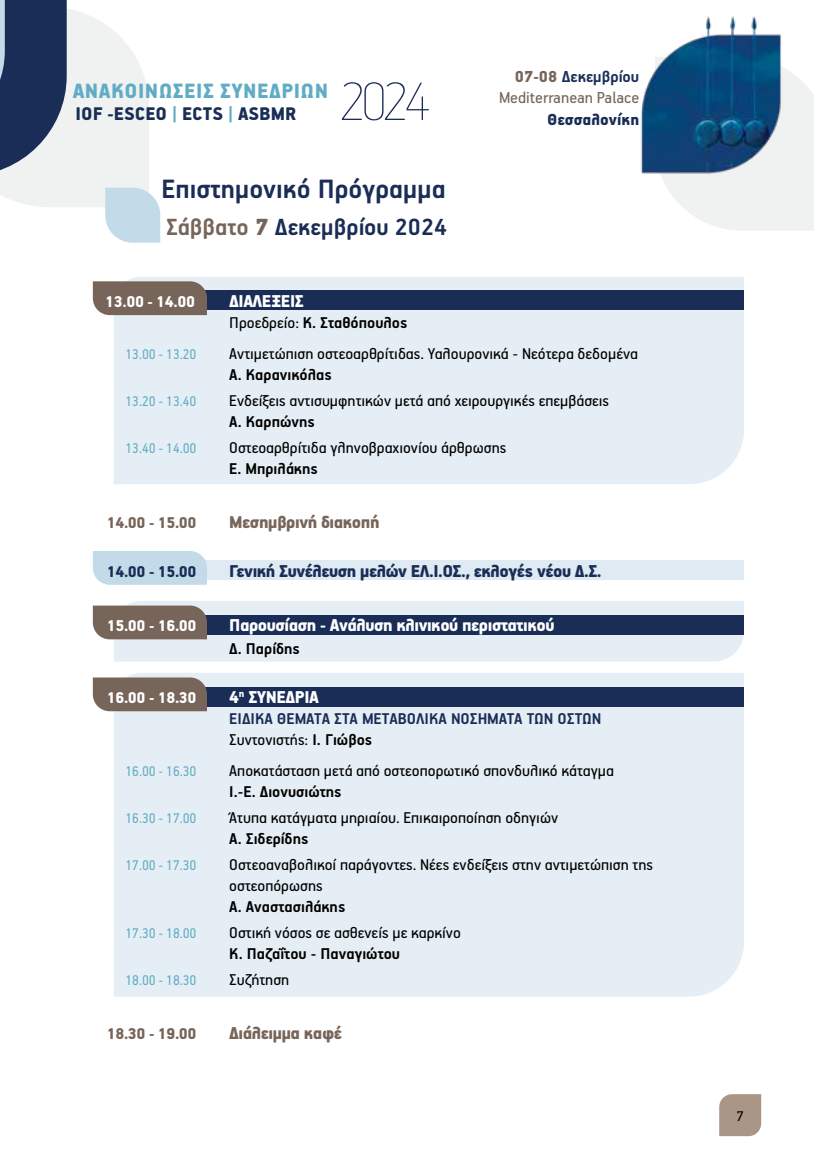
<style>
.page{position:relative;width:814px;height:1166px;background:#fff}
.page>*{position:absolute;margin:0;border:0;box-sizing:border-box;transform-origin:0 0}
.t1{font:100 60.55px "PF Handbook Pro";color:#1a2d57}
.t2{font:700 29.75px "PF Handbook Pro";color:#1a2d57}
.t3{font:700 26.25px "PF Handbook Pro";color:#1a2d57}
.t4{font:900 23.28px "PF Handbook Pro";letter-spacing:.02em;color:#61acc5}
.t5{font:900 20.47px "PF Handbook Pro";color:#1a2d57}
.t6{font:900 19.25px "PF Handbook Pro";letter-spacing:-.025em;color:#fff}
.t7{font:900 19.25px "PF Handbook Pro";letter-spacing:-.025em;color:#1a2d57}
.t8{font:900 19.25px "PF Handbook Pro";letter-spacing:-.025em;color:#776559}
.t9{font:17.85px/21.3px "PF Handbook Pro";color:#776559;text-align:right}
.t10{font:900 17.85px "PF Handbook Pro";color:#1a2d57}
.t11{font:17.5px/21px "PF Handbook Pro";color:#000}
.t12{font:700 17.5px "PF Handbook Pro";color:#000}
.t13{font:700 17.5px/21px "PF Handbook Pro";color:#1a2d57}
.t14{font:900 17.5px "PF Handbook Pro";letter-spacing:-.025em;color:#fff}
.t15{font:900 17.5px "PF Handbook Pro";letter-spacing:-.025em;color:#776559}
.t16{font:900 17.5px "PF Handbook Pro";letter-spacing:-.025em;color:#1a2d57}
.t17{font:15.75px "PF Handbook Pro";color:#61acc5;scale:.9 1}
.t18{font:15.75px "PF Handbook Pro";color:#000}
.s1{color:#61acc5}
.s2{color:#776559}
.s3{font-weight:900;color:#776559}
.s4{font-weight:900}
.s5{font-weight:700;color:#1a2d57}
.s6{font-weight:400}
.s7{font-weight:400;color:#000}
.s8{color:#000}
</style>
<div class="page">
<svg style="left:662px;top:69px;width:152px;height:162px"></svg>
<img style="left:641px;top:16px;width:145px;height:161px">
<div style="left:114px;top:277px;width:630px;height:207px;background:#e5eef4"></div>
<div style="left:114px;top:601px;width:630px;height:61px;background:#e5eef4"></div>
<div style="left:114px;top:673px;width:630px;height:323px;background:#e5eef4"></div>
<div style="left:158px;top:291px;width:586px;height:19px;background:#1a2d57"></div>
<div style="left:158px;top:615px;width:586px;height:19px;background:#1a2d57"></div>
<div style="left:158px;top:687px;width:586px;height:19px;background:#1a2d57"></div>
<div style="left:158px;top:560px;width:586px;height:20px;background:#dfeaf2"></div>
<div style="left:93px;top:281px;width:114px;height:34px;background:#776559"></div>
<div style="left:93px;top:605px;width:114px;height:34px;background:#776559"></div>
<div style="left:93px;top:677px;width:114px;height:34px;background:#776559"></div>
<div style="left:93px;top:551px;width:114px;height:34px;background:#c3dbe9"></div>
<svg style="left:0;top:0;width:160px;height:243px"></svg>
<svg style="left:719px;top:1094px;width:42px;height:42px;background:#ae9a8c"></svg>
<h3 class="t4" style="left:73px;top:77px;width:257px">ΑΝΑΚΟΙΝΩΣΕΙΣ ΣΥΝΕΔΡΙΩΝ</h3>
<h1 class="t1" style="left:339px;top:65px;width:92px">2024</h1>
<p class="t5" style="left:76px;top:101px;width:222px">IOF -ESCEO <span class="s1">|</span> ECTS <span class="s1">|</span> ASBMR</p>
<h2 class="t2" style="left:161px;top:171px;width:286px">Επιστημονικό Πρόγραμμα</h2>
<h3 class="t3" style="left:166px;top:211px;width:282px"><span class="s2">Σάββατο</span> <span class="s3">7</span> Δεκεμβρίου 2024</h3>
<p class="t9" style="left:499px;top:65px;width:142px"><span class="s4">07-08</span> <span class="s5">Δεκεμβρίου<br></span>Mediterranean Palace</p>
<p class="t10" style="left:547px;top:109px;width:94px">Θεσσαλονίκη</p>
<p class="t14" style="left:105px;top:291px;width:91px">13.00 - 14.00</p>
<p class="t6" style="left:229px;top:290px;width:76px">ΔΙΑΛΕΞΕΙΣ</p>
<p class="t12" style="left:229px;top:312px;width:180px"><span class="s6">Προεδρείο:</span> Κ. Σταθόπουλος</p>
<p class="t17" style="left:125px;top:345px;width:80px">13.00 - 13.20</p>
<p class="t11" style="left:229px;top:343px;width:410px">Αντιμετώπιση οστεοαρθρίτιδας. Υαλουρονικά - Νεότερα δεδομένα</p>
<p class="t12" style="left:229px;top:364px;width:104px">Α. Καρανικόλας</p>
<p class="t17" style="left:125px;top:392px;width:80px">13.20 - 13.40</p>
<p class="t11" style="left:229px;top:390px;width:381px">Ενδείξεις αντισυμφητικών μετά από χειρουργικές επεμβάσεις</p>
<p class="t12" style="left:229px;top:411px;width:87px">Α. Καρπώνης</p>
<p class="t17" style="left:125px;top:439px;width:80px">13.40 - 14.00</p>
<p class="t11" style="left:229px;top:436px;width:278px">Οστεοαρθρίτιδα γληνοβραχιονίου άρθρωσης</p>
<p class="t12" style="left:229px;top:458px;width:90px">Ε. Μπριλάκης</p>
<p class="t15" style="left:107px;top:512px;width:91px">14.00 - 15.00</p>
<p class="t8" style="left:229px;top:510px;width:152px">Μεσημβρινή διακοπή</p>
<p class="t16" style="left:107px;top:561px;width:91px">14.00 - 15.00</p>
<p class="t7" style="left:229px;top:559px;width:374px">Γενική Συνέλευση μελών ΕΛ.Ι.ΟΣ., εκλογές νέου Δ.Σ.</p>
<p class="t14" style="left:107px;top:615px;width:91px">15.00 - 16.00</p>
<p class="t6" style="left:229px;top:613px;width:326px">Παρουσίαση - Ανάλυση κλινικού περιστατικού</p>
<p class="t12" style="left:229px;top:638px;width:72px">Δ. Παρίδης</p>
<p class="t14" style="left:107px;top:687px;width:91px">16.00 - 18.30</p>
<p class="t6" style="left:229px;top:686px;width:91px">4<sup>η</sup> ΣΥΝΕΔΡΙΑ</p>
<p class="t13" style="left:229px;top:708px;width:373px">ΕΙΔΙΚΑ ΘΕΜΑΤΑ ΣΤΑ ΜΕΤΑΒΟΛΙΚΑ ΝΟΣΗΜΑΤΑ ΤΩΝ ΟΣΤΩΝ<br><span class="s7">Συντονιστής:</span> <span class="s8">Ι. Γιώβος</span></p>
<p class="t17" style="left:125px;top:762px;width:80px">16.00 - 16.30</p>
<p class="t11" style="left:229px;top:760px;width:386px">Αποκατάσταση μετά από οστεοπορωτικό σπονδυλικό κάταγμα</p>
<p class="t12" style="left:229px;top:781px;width:114px">Ι.-Ε. Διονυσιώτης</p>
<p class="t17" style="left:125px;top:809px;width:80px">16.30 - 17.00</p>
<p class="t11" style="left:229px;top:807px;width:330px">Άτυπα κατάγματα μηριαίου. Επικαιροποίηση οδηγιών</p>
<p class="t12" style="left:229px;top:828px;width:81px">Α. Σιδερίδης</p>
<p class="t17" style="left:125px;top:856px;width:80px">17.00 - 17.30</p>
<p class="t11" style="left:229px;top:854px;width:425px">Οστεοαναβολικοί παράγοντες. Νέες ενδείξεις στην αντιμετώπιση της οστεοπόρωσης</p>
<p class="t12" style="left:229px;top:896px;width:118px">Α. Αναστασιλάκης</p>
<p class="t17" style="left:125px;top:924px;width:80px">17.30 - 18.00</p>
<p class="t11" style="left:229px;top:922px;width:233px">Οστική νόσος σε ασθενείς με καρκίνο</p>
<p class="t12" style="left:229px;top:943px;width:172px">Κ. Παζαΐτου - Παναγιώτου</p>
<p class="t17" style="left:125px;top:971px;width:80px">18.00 - 18.30</p>
<p class="t11" style="left:229px;top:969px;width:61px">Συζήτηση</p>
<p class="t15" style="left:107px;top:1023px;width:91px">18.30 - 19.00</p>
<p class="t8" style="left:229px;top:1021px;width:114px">Διάλειμμα καφέ</p>
<p class="t18" style="left:736px;top:1106px;width:9px">7</p>
</div>
